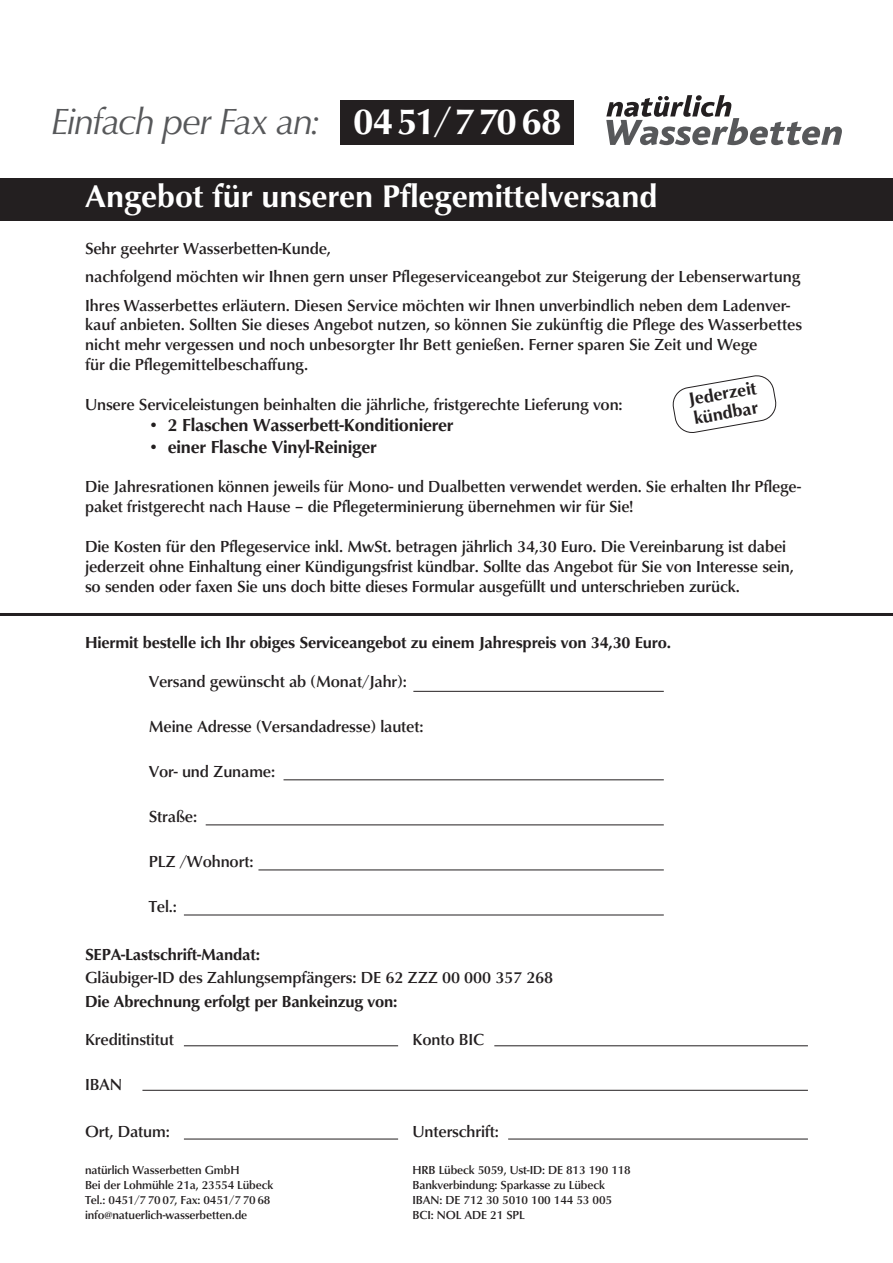
<style>
.page{position:relative;width:893px;height:1263px;background:#fff}
.page>*{position:absolute;margin:0;border:0;box-sizing:border-box;transform-origin:0 0}
.t1{font:italic 37.5px "Classico URW";letter-spacing:-.035em;color:#57585a}
.t2{font:700 32.25px "Classico URW";color:#fff}
.t3{font:700 18px/19.5px "Classico URW";letter-spacing:-.01em;color:#231f20}
.t4{font:500 16.5px/19.8px "Classico URW";letter-spacing:-.01em;color:#231f20}
.t5{font:700 16.5px "Classico URW";letter-spacing:-.01em;color:#231f20}
.t6{font:500 12px "Classico URW";letter-spacing:-.01em;color:#231f20}
.s1{font-weight:700;font-style:normal;color:#fff}
</style>
<div class="page">
<div style="left:0;top:179px;width:893px;height:42px;background:#231f20"></div>
<hr style="left:0;top:613px;width:893px;height:3px;background:#231f20">
<hr style="left:184px;top:1045px;width:214px;height:1px;background:#231f20">
<hr style="left:494px;top:1045px;width:314px;height:1px;background:#231f20">
<hr style="left:413px;top:691px;width:251px;height:1px;background:#231f20">
<hr style="left:284px;top:779px;width:380px;height:1px;background:#231f20">
<hr style="left:206px;top:825px;width:458px;height:1px;background:#231f20">
<hr style="left:258px;top:870px;width:406px;height:1px;background:#231f20">
<hr style="left:184px;top:915px;width:480px;height:1px;background:#231f20">
<hr style="left:142px;top:1090px;width:666px;height:1px;background:#231f20">
<hr style="left:184px;top:1139px;width:214px;height:1px;background:#231f20">
<hr style="left:508px;top:1139px;width:300px;height:1px;background:#231f20">
<svg style="left:672px;top:375px;width:105px;height:58px"></svg>
<div style="left:340px;top:101px;width:233px;height:44px;background:#231f20"></div>
<svg style="left:606px;top:95px;width:236px;height:50px"></svg>
<h1 class="t1" style="left:51px;top:93px;width:512px">Einfach per Fax an: <span class="s1">0451/77068</span></h1>
<h2 class="t2" style="left:85px;top:173px;width:574px">Angebot für unseren Pflegemittelversand</h2>
<p class="t4" style="left:85px;top:233px;width:717px;line-height:28.5px">Sehr geehrter Wasserbetten-Kunde,<br>nachfolgend möchten wir Ihnen gern unser Pflegeserviceangebot zur Steigerung der Lebenserwartung<br>Ihres Wasserbettes erläutern. Diesen Service möchten wir Ihnen unverbindlich neben dem Ladenver-</p>
<p class="t4" style="left:85px;top:314px;width:719px">kauf anbieten. Sollten Sie dieses Angebot nutzen, so können Sie zukünftig die Pflege des Wasserbettes nicht mehr vergessen und noch unbesorgter Ihr Bett genießen. Ferner sparen Sie Zeit und Wege<br>für die Pflegemittelbeschaffung.</p>
<p class="t4" style="left:85px;top:393px;width:539px">Unsere Serviceleistungen beinhalten die jährliche, fristgerechte Lieferung von:</p>
<p class="t3" style="left:149px;top:415px;width:306px">• 2 Flaschen Wasserbett-Konditionierer</p>
<p class="t3" style="left:149px;top:436px;width:230px">• einer Flasche Vinyl-Reiniger</p>
<p class="t4" style="left:85px;top:476px;width:718px">Die Jahresrationen können jeweils für Mono- und Dualbetten verwendet werden. Sie erhalten Ihr Pflege&shy;paket fristgerecht nach Hause – die Pflegeterminierung übernehmen wir für Sie!</p>
<p class="t4" style="left:85px;top:535px;width:710px">Die Kosten für den Pflegeservice inkl. MwSt. betragen jährlich 34,30 Euro. Die Vereinbarung ist dabei jederzeit ohne Einhaltung einer Kündigungsfrist kündbar. Sollte das Angebot für Sie von Interesse sein, so senden oder faxen Sie uns doch bitte dieses Formular ausgefüllt und unterschrieben zurück.</p>
<p class="t3" style="left:687px;top:389px;width:70px;rotate:-10deg">Jederzeit kündbar</p>
<p class="t5" style="left:85px;top:631px;width:588px">Hiermit bestelle ich Ihr obiges Serviceangebot zu einem Jahrespreis von 34,30 Euro.</p>
<p class="t4" style="left:149px;top:671px;width:259px">Versand gewünscht ab (Monat/Jahr):</p>
<p class="t4" style="left:149px;top:716px;width:276px">Meine Adresse (Versandadresse) lautet:</p>
<p class="t4" style="left:149px;top:761px;width:128px">Vor- und Zuname:</p>
<p class="t4" style="left:149px;top:806px;width:50px">Straße:</p>
<p class="t4" style="left:149px;top:851px;width:106px">PLZ /Wohnort:</p>
<p class="t4" style="left:149px;top:896px;width:30px">Tel.:</p>
<p class="t5" style="left:85px;top:942px;width:177px">SEPA-Lastschrift-Mandat:</p>
<p class="t4" style="left:85px;top:967px;width:470px">Gläubiger-ID des Zahlungsempfängers: DE 62 ZZZ 00 000 357 268</p>
<p class="t5" style="left:85px;top:989px;width:314px">Die Abrechnung erfolgt per Bankeinzug von:</p>
<p class="t4" style="left:85px;top:1028px;width:90px">Kreditinstitut</p>
<p class="t4" style="left:412px;top:1028px;width:73px">Konto BIC</p>
<p class="t4" style="left:85px;top:1073px;width:39px">IBAN</p>
<p class="t4" style="left:85px;top:1121px;width:86px">Ort, Datum:</p>
<p class="t4" style="left:412px;top:1121px;width:88px">Unterschrift:</p>
<p class="t6" style="left:85px;top:1161px;width:156px">natürlich Wasserbetten GmbH</p>
<p class="t6" style="left:412px;top:1161px;width:220px">HRB Lübeck 5059, Ust-ID: DE 813 190 118</p>
<p class="t6" style="left:85px;top:1176px;width:190px">Bei der Lohmühle 21a, 23554 Lübeck</p>
<p class="t6" style="left:412px;top:1176px;width:194px">Bankverbindung: Sparkasse zu Lübeck</p>
<p class="t6" style="left:85px;top:1191px;width:187px">Tel.: 0451/7 70 07, Fax: 0451/7 70 68</p>
<p class="t6" style="left:412px;top:1191px;width:201px">IBAN: DE 712 30 5010 100 144 53 005</p>
<p class="t6" style="left:85px;top:1206px;width:164px">info@natuerlich-wasserbetten.de</p>
<p class="t6" style="left:412px;top:1206px;width:114px">BCI: NOL ADE 21 SPL</p>
</div>
